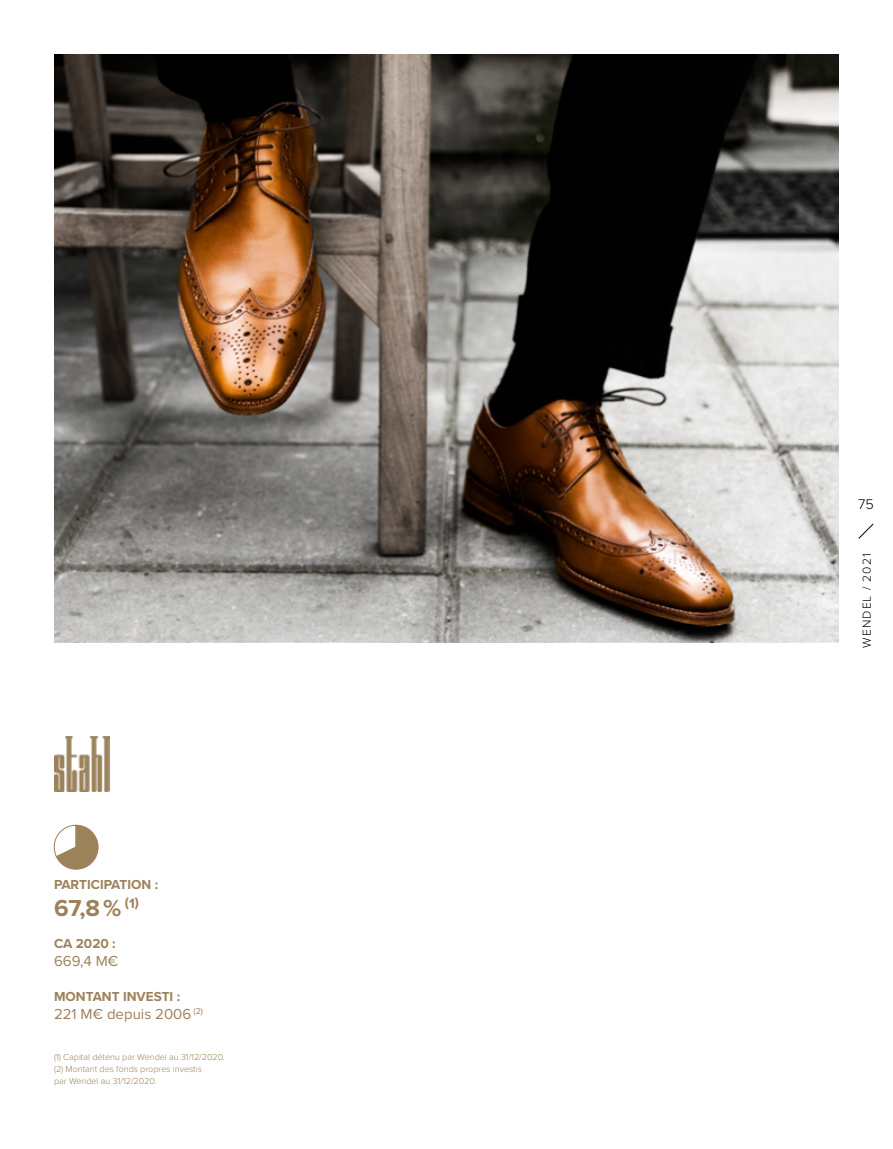
<style>
.page{position:relative;width:893px;height:1149px;background:#fff}
.page>*{position:absolute;margin:0;border:0;box-sizing:border-box;transform-origin:0 0}
.t1{font:700 24px "Proxima Nova";color:#9b825a}
.t2{font:15px "Proxima Nova";color:#9b825a}
.t3{font:300 14.55px "Proxima Nova";color:#000}
.t4{font:700 13.5px "Proxima Nova";color:#9b825a}
.t5{font:300 12px "Proxima Nova";letter-spacing:.09em;color:#000}
.t6{font:300 9px/12px "Proxima Nova";color:#9b825a}
</style>
<div class="page">
<svg style="left:858px;top:523px;width:16px;height:16px"></svg>
<img style="left:54px;top:54px;width:785px;height:588px">
<img style="left:54px;top:736px;width:55px;height:54px">
<svg style="left:53px;top:824px;width:45px;height:45px"></svg>
<h3 class="t4" style="left:54px;top:873px;width:106px">PARTICIPATION :</h3>
<h1 class="t1" style="left:54px;top:889px;width:86px">67,8 % <sup>(1)</sup></h1>
<h3 class="t4" style="left:54px;top:933px;width:63px">CA 2020 :</h3>
<h2 class="t2" style="left:54px;top:949px;width:66px">669,4 M€</h2>
<h3 class="t4" style="left:54px;top:985px;width:128px">MONTANT INVESTI :</h3>
<h2 class="t2" style="left:54px;top:1002px;width:150px">221 M€ depuis 2006 <sup>(2)</sup></h2>
<p class="t6" style="left:54px;top:1050px;width:172px">(1) Capital détenu par Wendel au 31/12/2020. (2) Montant des fonds propres investis<br>par Wendel au 31/12/2020.</p>
<h3 class="t3" style="left:858px;top:493px;width:17px">75</h3>
<h3 class="t5" style="left:858px;top:647px;width:96px;rotate:-90deg">WENDEL / 2021</h3>
</div>
